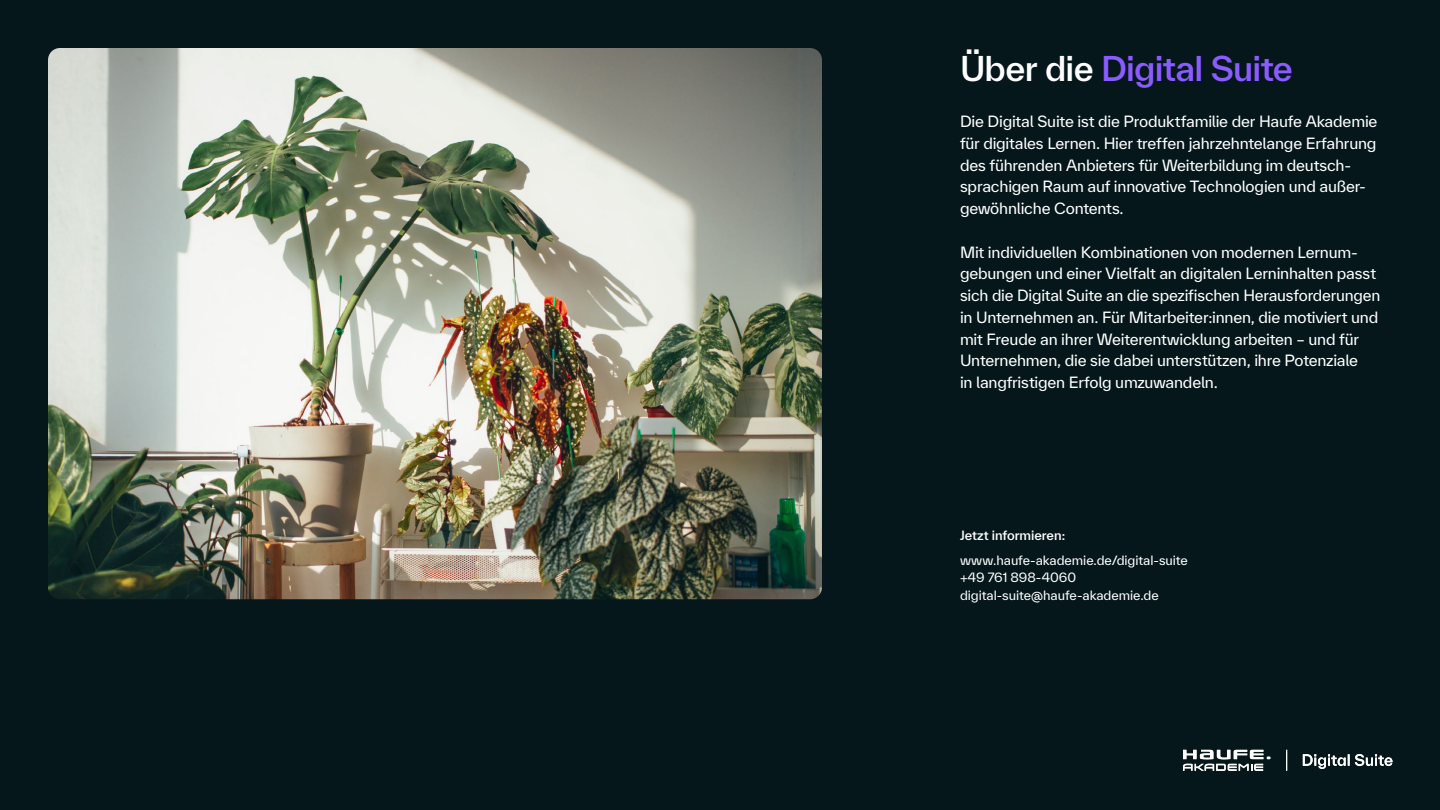
<style>
.page{position:relative;width:1440px;height:810px;background:#05171b}
.page>*{position:absolute;margin:0;border:0;box-sizing:border-box;transform-origin:0 0}
.t1{font:500 33px "TWK Everett";letter-spacing:-.02em;color:#8a5cff}
.t2{font:15px/21.8px "TWK Everett Haufe BETA";letter-spacing:-.015em;color:#fff}
.t3{font:12.38px/17.2px "TWK Everett";letter-spacing:-.005em;color:#fff}
.t4{font:500 12.38px "TWK Everett";letter-spacing:-.005em;color:#fff}
.s1{color:#fff}
</style>
<div class="page">
<svg style="left:1183px;top:750px;width:87px;height:21px"></svg>
<svg style="left:1286px;top:750px;width:1px;height:21px"></svg>
<svg style="left:1303px;top:754px;width:89px;height:15px"></svg>
<img style="left:48px;top:48px;width:774px;height:551px">
<h1 class="t1" style="left:960px;top:46px;width:334px"><span class="s1">Über die</span> Digital Suite</h1>
<p class="t2" style="left:960px;top:110px;width:419px">Die Digital Suite ist die Produktfamilie der Haufe Akademie für digitales Lernen. Hier treffen jahrzehntelange Erfahrung des führenden Anbieters für Weiterbildung im deutsch&shy;sprachigen Raum auf innovative Technologien und außer&shy;gewöhnliche Contents.</p>
<p class="t2" style="left:960px;top:241px;width:422px">Mit individuellen Kombinationen von modernen Lernum&shy;gebungen und einer Vielfalt an digitalen Lerninhalten passt sich die Digital Suite an die spezifischen Herausforderungen in Unternehmen an. Für Mitarbeiter:innen, die motiviert und mit Freude an ihrer Weiterentwicklung arbeiten – und für Unternehmen, die sie dabei unterstützen, ihre Potenziale<br>in langfristigen Erfolg umzuwandeln.</p>
<p class="t4" style="left:960px;top:527px;width:107px">Jetzt informieren:</p>
<p class="t3" style="left:960px;top:552px;width:229px">www.haufe-akademie.de/digital-suite +49 761 898-4060 digital-suite@haufe-akademie.de</p>
</div>
